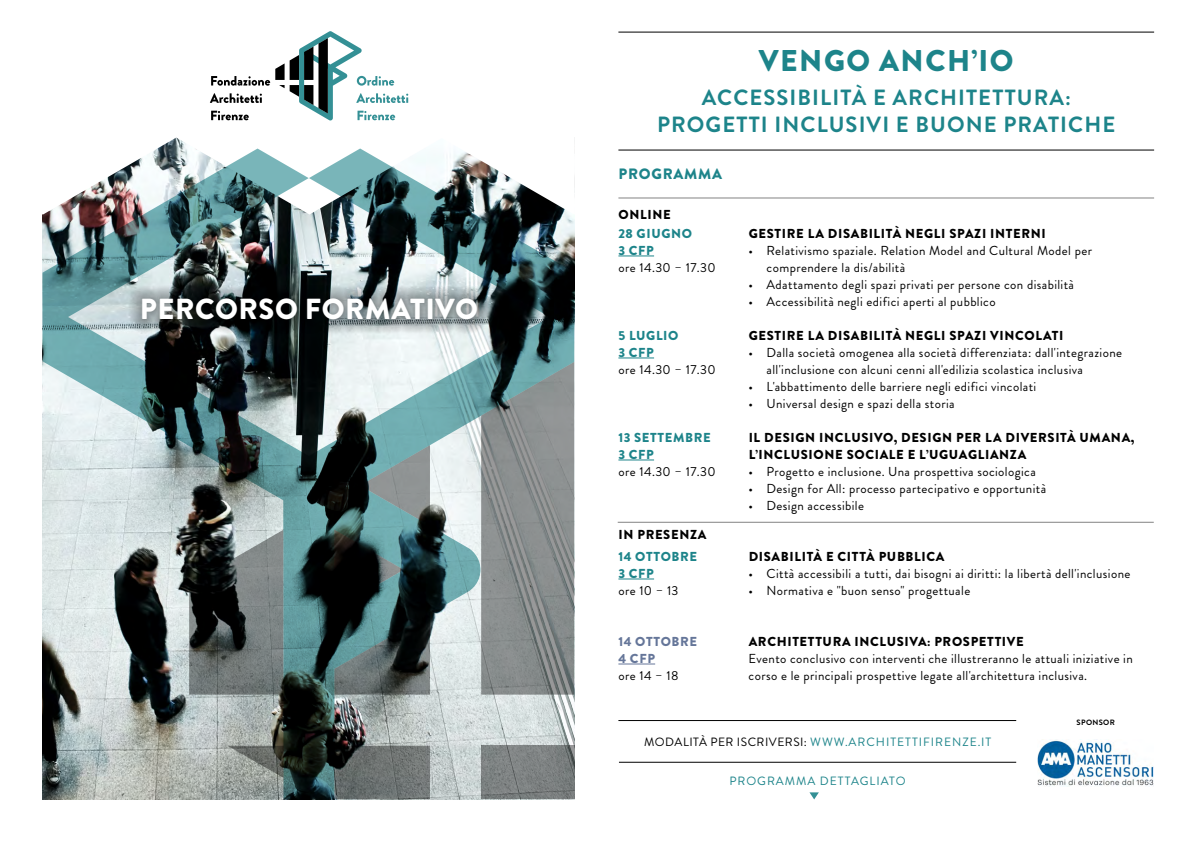
<style>
.page{position:relative;width:1191px;height:842px;background:#fff}
.page>*{position:absolute;margin:0;border:0;box-sizing:border-box;transform-origin:0 0}
.t1{font:900 30px "Brandon Grotesque";letter-spacing:.05em;color:#1d848a}
.t2{font:900 29px "Brandon Grotesque";letter-spacing:.02em;color:#fff}
.t3{font:700 22px/27px "Brandon Grotesque";letter-spacing:.05em;color:#1d848a;text-align:center}
.t4{font:900 15px "Brandon Grotesque";letter-spacing:.05em;color:#1d848a}
.t5{font:13px/17px "Brandon Grotesque";letter-spacing:.03em;color:#000}
.t6{font:900 13px/17px "Brandon Grotesque";letter-spacing:.05em;color:#000}
.t7{font:900 13px/17px "Brandon Grotesque";letter-spacing:.05em;color:#1d848a}
.t8{font:900 13px/17px "Brandon Grotesque";letter-spacing:.05em;color:#657699}
.t9{font:12px "Brandon Grotesque";letter-spacing:.08em;color:#1d848a}
.t10{font:700 7.7px "Brandon Grotesque";letter-spacing:.045em;color:#000}
.s1{color:#000}
</style>
<div class="page">
<svg style="left:210px;top:31px;width:198px;height:89px"></svg>
<svg style="left:43px;top:148px;width:531px;height:651px;background:#7d8c8d"></svg>
<hr style="left:618px;top:32px;width:536px;height:1px;background:#000">
<hr style="left:618px;top:150px;width:536px;height:1px;background:#000">
<hr style="left:618px;top:198px;width:536px;height:1px;background:#000">
<hr style="left:617px;top:522px;width:536px;height:1px;background:#000">
<hr style="left:619px;top:762px;width:397px;height:1px;background:#000">
<hr style="left:618px;top:720px;width:398px;height:1px;background:#000">
<hr style="left:618px;top:256px;width:36px;height:1px;background:#1d848a">
<hr style="left:618px;top:358px;width:36px;height:1px;background:#1d848a">
<hr style="left:618px;top:460px;width:36px;height:1px;background:#1d848a">
<hr style="left:618px;top:579px;width:36px;height:1px;background:#1d848a">
<hr style="left:618px;top:664px;width:37px;height:1px;background:#657699">
<svg style="left:809px;top:792px;width:10px;height:7px"></svg>
<img style="left:1037px;top:740px;width:116px;height:47px">
<h2 class="t2" style="left:140px;top:289px;width:340px">PERCORSO FORMATIVO</h2>
<h1 class="t1" style="left:759px;top:39px;width:256px">VENGO ANCH’IO</h1>
<h3 class="t3" style="left:657px;top:84px;width:460px">ACCESSIBILITÀ E ARCHITETTURA:<br>PROGETTI INCLUSIVI E BUONE PRATICHE</h3>
<p class="t4" style="left:618px;top:164px;width:105px">PROGRAMMA</p>
<p class="t6" style="left:618px;top:206px;width:54px">ONLINE</p>
<p class="t7" style="left:618px;top:225px;width:75px">28 GIUGNO<br>3 CFP</p>
<p class="t5" style="left:618px;top:259px;width:99px">ore 14.30 – 17.30</p>
<p class="t7" style="left:618px;top:327px;width:62px">5 LUGLIO<br>3 CFP</p>
<p class="t5" style="left:618px;top:361px;width:99px">ore 14.30 – 17.30</p>
<p class="t7" style="left:618px;top:429px;width:94px">13 SETTEMBRE<br>3 CFP</p>
<p class="t5" style="left:618px;top:463px;width:99px">ore 14.30 – 17.30</p>
<p class="t6" style="left:618px;top:526px;width:89px">IN PRESENZA</p>
<p class="t7" style="left:618px;top:548px;width:80px">14 OTTOBRE<br>3 CFP</p>
<p class="t5" style="left:618px;top:582px;width:62px">ore 10 – 13</p>
<p class="t8" style="left:618px;top:633px;width:80px">14 OTTOBRE<br>4 CFP</p>
<p class="t5" style="left:618px;top:667px;width:62px">ore 14 – 18</p>
<p class="t6" style="left:748px;top:225px;width:298px">GESTIRE LA DISABILITÀ NEGLI SPAZI INTERNI</p>
<p class="t5" style="left:766px;top:242px;width:327px;text-indent:-18px">• Relativismo spaziale. Relation Model and Cultural Model per comprendere la dis/abilità</p>
<p class="t5" style="left:748px;top:276px;width:327px">• Adattamento degli spazi privati per persone con disabilità</p>
<p class="t5" style="left:748px;top:293px;width:248px">• Accessibilità negli edifici aperti al pubblico</p>
<p class="t6" style="left:748px;top:327px;width:316px">GESTIRE LA DISABILITÀ NEGLI SPAZI VINCOLATI</p>
<p class="t5" style="left:766px;top:344px;width:357px;text-indent:-18px">• Dalla società omogenea alla società differenziata: dall'integrazione all'inclusione con alcuni cenni all'edilizia scolastica inclusiva</p>
<p class="t5" style="left:748px;top:378px;width:289px">• L'abbattimento delle barriere negli edifici vincolati</p>
<p class="t5" style="left:748px;top:395px;width:208px">• Universal design e spazi della storia</p>
<p class="t6" style="left:748px;top:429px;width:387px">IL DESIGN INCLUSIVO, DESIGN PER LA DIVERSITÀ UMANA,<br>L’INCLUSIONE SOCIALE E L’UGUAGLIANZA</p>
<p class="t5" style="left:748px;top:463px;width:289px">• Progetto e inclusione. Una prospettiva sociologica</p>
<p class="t5" style="left:748px;top:480px;width:299px">• Design for All: processo partecipativo e opportunità</p>
<p class="t5" style="left:748px;top:497px;width:117px">• Design accessibile</p>
<p class="t6" style="left:748px;top:548px;width:197px">DISABILITÀ E CITTÀ PUBBLICA</p>
<p class="t5" style="left:748px;top:565px;width:383px">• Città accessibili a tutti, dai bisogni ai diritti: la libertà dell'inclusione</p>
<p class="t5" style="left:748px;top:582px;width:223px">• Normativa e "buon senso" progettuale</p>
<p class="t6" style="left:748px;top:633px;width:276px">ARCHITETTURA INCLUSIVA: PROSPETTIVE</p>
<p class="t5" style="left:748px;top:650px;width:386px">Evento conclusivo con interventi che illustreranno le attuali iniziative in corso e le principali prospettive legate all'architettura inclusiva.</p>
<p class="t10" style="left:1076px;top:717px;width:40px">SPONSOR</p>
<p class="t9" style="left:644px;top:733px;width:349px"><span class="s1">MODALITÀ PER ISCRIVERSI:</span> WWW.ARCHITETTIFIRENZE.IT</p>
<p class="t9" style="left:729px;top:773px;width:178px">PROGRAMMA DETTAGLIATO</p>
</div>
